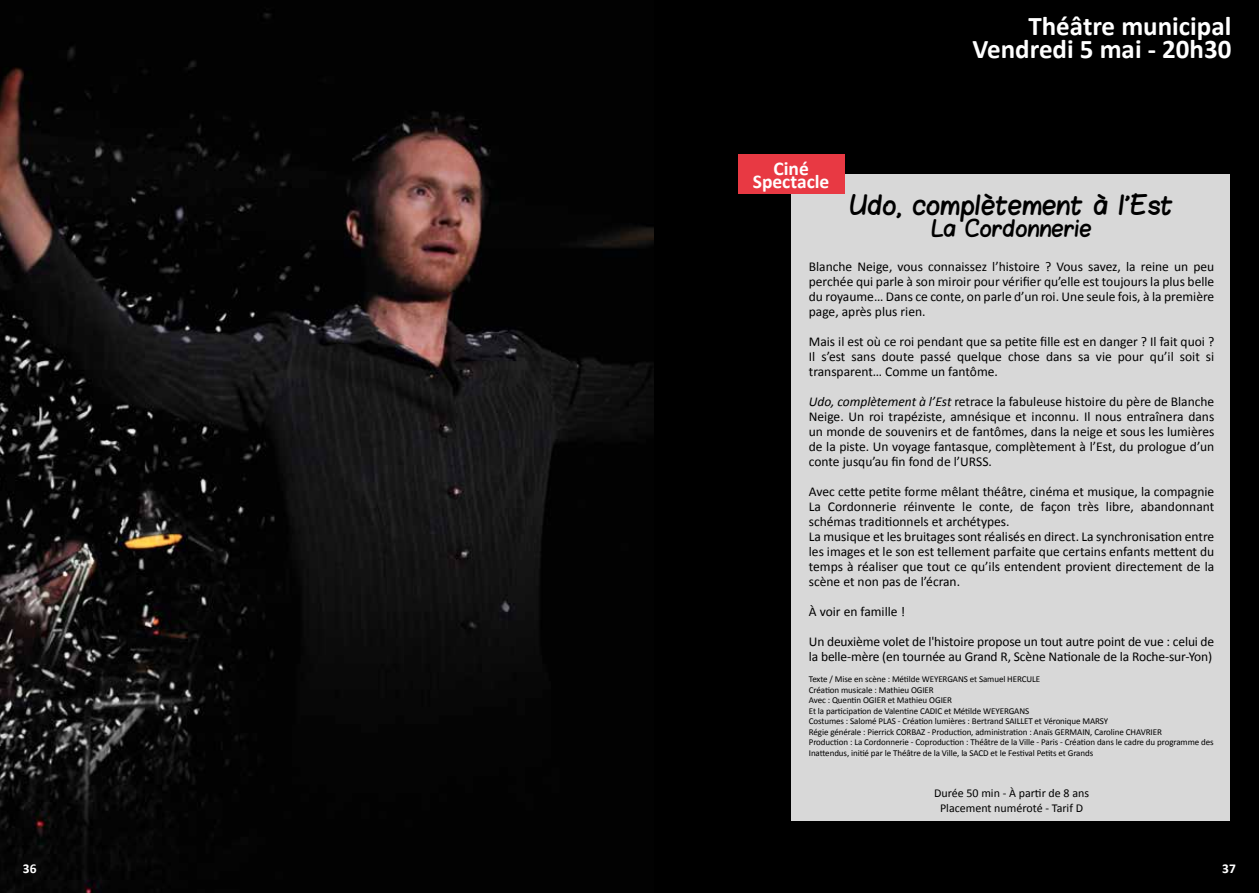
<style>
.page{position:relative;width:1259px;height:893px;background:#fff}
.page>*{position:absolute;margin:0;border:0;box-sizing:border-box;transform-origin:0 0}
.t1{font:700 27px/22.5px "Calibri";color:#fff;text-align:right}
.t2{font:21px "Blokletters Viltstift";color:#000}
.t3{font:700 19.5px "Calibri";color:#fff}
.t4{font:18px "Blokletters Viltstift";color:#000}
.t5{font:13.5px/15px "Calibri";color:#000;text-align:justify}
.t6{font:700 13.5px "Calibri";color:#fff}
.t7{font:12px/15px "Calibri";color:#000;text-align:center}
.t8{font:9px/10.5px "Calibri";letter-spacing:-.01em;color:#000}
.s1{font-style:italic}
</style>
<div class="page">
<img style="left:0;top:0;width:654px;height:893px">
<div style="left:654px;top:0;width:605px;height:893px;background:#000"></div>
<div style="left:791px;top:174px;width:438px;height:647px;background:#d8d8d8"></div>
<div style="left:738px;top:155px;width:106px;height:39px;background:#e83943"></div>
<h1 class="t1" style="left:972px;top:14px;width:260px">Théâtre municipal<br>Vendredi 5 mai - 20h30</h1>
<h3 class="t3" style="left:773px;top:156px;width:37px">Ciné</h3>
<h3 class="t3" style="left:753px;top:170px;width:78px">Spectacle</h3>
<h2 class="t2" style="left:850px;top:188px;width:325px">Udo, complètement à l'Est</h2>
<h3 class="t4" style="left:931px;top:214px;width:162px">La Cordonnerie</h3>
<p class="t5" style="left:809px;top:258px;width:407px">Blanche Neige, vous connaissez l’histoire ? Vous savez, la reine un peu perchée qui parle à son miroir pour vérifier qu’elle est toujours la plus belle du royaume… Dans ce conte, on parle d’un roi. Une seule fois, à la première page, après plus rien.</p>
<p class="t5" style="left:809px;top:333px;width:407px">Mais il est où ce roi pendant que sa petite fille est en danger ? Il fait quoi ?<br>Il s’est sans doute passé quelque chose dans sa vie pour qu’il soit si transparent… Comme un fantôme.</p>
<p class="t5" style="left:809px;top:393px;width:407px"><span class="s1">Udo, complètement à l’Est</span> retrace la fabuleuse histoire du père de Blanche Neige. Un roi trapéziste, amnésique et inconnu. Il nous entraînera dans un monde de souvenirs et de fantômes, dans la neige et sous les lumières de la piste. Un voyage fantasque, complètement à l’Est, du prologue d’un conte jusqu’au fin fond de l’URSS.</p>
<p class="t5" style="left:809px;top:483px;width:407px;text-align:left">Avec cette petite forme mêlant théâtre, cinéma et musique, la compagnie La Cordonnerie réinvente le conte, de façon très libre, abandonnant schémas traditionnels et archétypes.<br>La musique et les bruitages sont réalisés en direct. La synchronisation entre les images et le son est tellement parfaite que certains enfants mettent du temps à réaliser que tout ce qu’ils entendent provient directement de la scène et non pas de l’écran.</p>
<p class="t5" style="left:809px;top:603px;width:98px">À voir en famille !</p>
<p class="t5" style="left:809px;top:633px;width:407px">Un deuxième volet de l'histoire propose un tout autre point de vue : celui de la belle-mère (en tournée au Grand R, Scène Nationale de la Roche-sur-Yon)</p>
<p class="t8" style="left:809px;top:673px;width:406px">Texte / Mise en scène : Métilde WEYERGANS et Samuel HERCULE<br>Création musicale : Mathieu OGIER<br>Avec : Quentin OGIER et Mathieu OGIER<br>Et la participation de Valentine CADIC et Métilde WEYERGANS<br>Costumes : Salomé PLAS - Création lumières : Bertrand SAILLET et Véronique MARSY<br>Régie générale : Pierrick CORBAZ - Production, administration : Anaïs GERMAIN, Caroline CHAVRIER<br>Production : La Cordonnerie - Coproduction : Théâtre de la Ville - Paris - Création dans le cadre du programme des Inattendus, initié par le Théâtre de la Ville, la SACD et le Festival Petits et Grands</p>
<p class="t7" style="left:934px;top:785px;width:156px">Durée 50 min - À partir de 8 ans<br>Placement numéroté - Tarif D</p>
<p class="t6" style="left:23px;top:860px;width:15px">36</p>
<p class="t6" style="left:1222px;top:860px;width:15px">37</p>
</div>
